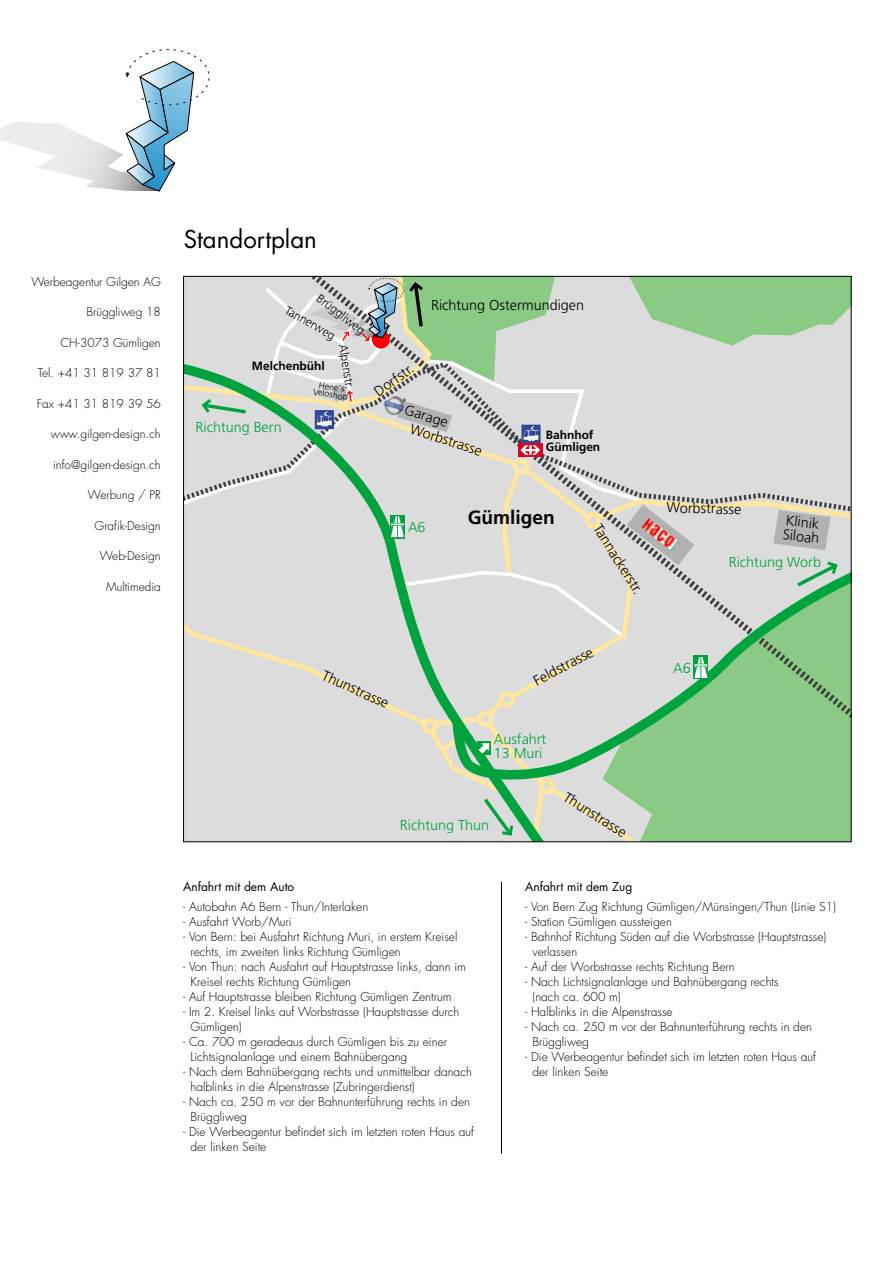
<style>
.page{position:relative;width:893px;height:1263px;background:#fff}
.page>*{position:absolute;margin:0;border:0;box-sizing:border-box;transform-origin:0 0}
.t1{font:24px "Futura";color:#000}
.t2{font:700 19.05px "Frutiger";color:#000}
.t3{font:300 14.4px/14.4px "Frutiger";color:#000}
.t4{font:300 14.4px/14.4px "Frutiger";color:#00a33d}
.t5{font:300 12px/15px "Futura";color:#000}
.t6{font:12px "Futura";color:#000}
.t7{font:300 12px "Frutiger";color:#000}
.t8{font:700 12px/12px "Frutiger";color:#000}
.t9{font:300 11.85px "Futura";color:#000}
.t10{font:300 9px/7.5px "Frutiger";color:#000;text-align:center}
</style>
<div class="page">
<svg style="left:185px;top:278px;width:664px;height:562px;background:#b5d3b0"></svg>
<div style="left:284px;top:278px;width:565px;height:267px;background:#dcdcdc"></div>
<svg style="left:561px;top:358px;width:288px;height:157px;background:#dad9d8"></svg>
<svg style="left:561px;top:545px;width:288px;height:245px;background:#accfac"></svg>
<div style="left:694px;top:656px;width:14px;height:23px;background:#00a33d"></div>
<svg style="left:694px;top:657px;width:14px;height:21px"></svg>
<svg style="left:185px;top:350px;width:376px;height:490px;background:#d2d9d2"></svg>
<svg style="left:390px;top:515px;width:15px;height:23px"></svg>
<svg style="left:390px;top:516px;width:15px;height:21px"></svg>
<svg style="left:477px;top:742px;width:14px;height:13px"></svg>
<svg style="left:479px;top:743px;width:10px;height:11px"></svg>
<svg style="left:773px;top:510px;width:57px;height:40px;background:#bcbbb8"></svg>
<svg style="left:627px;top:278px;width:222px;height:68px;background:#a1ce9c"></svg>
<svg style="left:0;top:49px;width:210px;height:143px"></svg>
<hr style="left:501px;top:882px;width:1px;height:271px;background:#000">
<svg style="left:627px;top:504px;width:67px;height:61px;background:#cbcac6"></svg>
<img style="left:641px;top:518px;width:38px;height:33px">
<svg style="left:309px;top:276px;width:246px;height:179px;background:#bdcab9"></svg>
<p class="t9" style="left:32px;top:274px;width:131px">Werbeagentur Gilgen AG</p>
<p class="t9" style="left:87px;top:304px;width:76px">Brüggliweg 18</p>
<p class="t9" style="left:60px;top:335px;width:102px">CH-3073 Gümligen</p>
<p class="t9" style="left:38px;top:365px;width:124px">Tel. +41 31 819 37 81</p>
<p class="t9" style="left:37px;top:396px;width:125px">Fax +41 31 819 39 56</p>
<p class="t9" style="left:51px;top:426px;width:112px">www.gilgen-design.ch</p>
<p class="t9" style="left:53px;top:457px;width:109px">info@gilgen-design.ch</p>
<p class="t9" style="left:88px;top:487px;width:74px">Werbung / PR</p>
<p class="t9" style="left:95px;top:518px;width:68px">Grafik-Design</p>
<p class="t9" style="left:100px;top:548px;width:62px">Web-Design</p>
<p class="t9" style="left:106px;top:579px;width:56px">Multimedia</p>
<h1 class="t1" style="left:184px;top:222px;width:135px">Standortplan</h1>
<p class="t7" style="left:322px;top:291px;width:59px;rotate:38deg">Brüggliweg</p>
<p class="t7" style="left:289px;top:303px;width:57px;rotate:29deg">Tannerweg</p>
<p class="t7" style="left:350px;top:343px;width:46px;rotate:81deg">Alpenstr.</p>
<p class="t8" style="left:252px;top:360px;width:75px">Melchenbühl</p>
<p class="t10" style="left:315px;top:380px;width:37px;rotate:9deg">Hene's<br>Veloshop</p>
<p class="t4" style="left:195px;top:420px;width:88px">Richtung Bern</p>
<p class="t3" style="left:431px;top:298px;width:154px">Richtung Ostermundigen</p>
<p class="t3" style="left:371px;top:387px;width:46px;rotate:-35deg">Dorfstr.</p>
<p class="t3" style="left:407px;top:403px;width:46px;rotate:16deg">Garage</p>
<p class="t3" style="left:413px;top:421px;width:76px;rotate:18deg">Worbstrasse</p>
<p class="t8" style="left:546px;top:429px;width:56px">Bahnhof<br>Gümligen</p>
<p class="t4" style="left:408px;top:520px;width:19px">A6</p>
<h2 class="t2" style="left:468px;top:506px;width:89px">Gümligen</h2>
<p class="t3" style="left:603px;top:522px;width:81px;rotate:58deg">Tannackerstr.</p>
<p class="t3" style="left:326px;top:668px;width:73px;rotate:24deg">Thunstrasse</p>
<p class="t3" style="left:531px;top:675px;width:67px;rotate:-28deg">Feldstrasse</p>
<p class="t4" style="left:494px;top:732px;width:54px">Ausfahrt<br>13 Muri</p>
<p class="t4" style="left:400px;top:817px;width:91px">Richtung Thun</p>
<p class="t3" style="left:568px;top:789px;width:73px;rotate:32deg">Thunstrasse</p>
<p class="t3" style="left:667px;top:500px;width:76px;rotate:1deg">Worbstrasse</p>
<p class="t3" style="left:785px;top:513px;width:38px;rotate:6deg">Klinik<br>Siloah</p>
<p class="t4" style="left:673px;top:661px;width:19px">A6</p>
<p class="t4" style="left:729px;top:555px;width:94px">Richtung Worb</p>
<p class="t6" style="left:183px;top:878px;width:113px">Anfahrt mit dem Auto</p>
<p class="t5" style="left:183px;top:899px;width:187px">- Autobahn A6 Bern - Thun/Interlaken</p>
<p class="t5" style="left:183px;top:914px;width:110px">- Ausfahrt Worb/Muri</p>
<p class="t5" style="left:190px;top:929px;width:268px;text-indent:-7px">- Von Bern: bei Ausfahrt Richtung Muri, in erstem Kreisel rechts, im zweiten links Richtung Gümligen</p>
<p class="t5" style="left:190px;top:959px;width:277px;text-indent:-7px">- Von Thun: nach Ausfahrt auf Hauptstrasse links, dann im<br>Kreisel rechts Richtung Gümligen</p>
<p class="t5" style="left:183px;top:989px;width:270px">- Auf Hauptstrasse bleiben Richtung Gümligen Zentrum</p>
<p class="t5" style="left:190px;top:1004px;width:270px;text-indent:-7px">- Im 2. Kreisel links auf Worbstrasse (Hauptstrasse durch<br>Gümligen)</p>
<p class="t5" style="left:190px;top:1034px;width:258px;text-indent:-7px">- Ca. 700 m geradeaus durch Gümligen bis zu einer<br>Lichtsignalanlage und einem Bahnübergang</p>
<p class="t5" style="left:190px;top:1064px;width:283px;text-indent:-7px">- Nach dem Bahnübergang rechts und unmittelbar danach halblinks in die Alpenstrasse (Zubringerdienst)</p>
<p class="t5" style="left:190px;top:1094px;width:281px;text-indent:-7px">- Nach ca. 250 m vor der Bahnunterführung rechts in den<br>Brüggliweg</p>
<p class="t5" style="left:190px;top:1124px;width:285px;text-indent:-7px">- Die Werbeagentur befindet sich im letzten roten Haus auf der linken Seite</p>
<p class="t6" style="left:525px;top:878px;width:109px">Anfahrt mit dem Zug</p>
<p class="t5" style="left:525px;top:899px;width:313px">- Von Bern Zug Richtung Gümligen/Münsingen/Thun (Linie S1)</p>
<p class="t5" style="left:525px;top:914px;width:148px">- Station Gümligen aussteigen</p>
<p class="t5" style="left:532px;top:929px;width:295px;text-indent:-7px">- Bahnhof Richtung Süden auf die Worbstrasse (Hauptstrasse) verlassen</p>
<p class="t5" style="left:525px;top:959px;width:211px">- Auf der Worbstrasse rechts Richtung Bern</p>
<p class="t5" style="left:532px;top:974px;width:248px;text-indent:-7px">- Nach Lichtsignalanlage und Bahnübergang rechts (nach ca. 600 m)</p>
<p class="t5" style="left:525px;top:1004px;width:149px">- Halblinks in die Alpenstrasse</p>
<p class="t5" style="left:532px;top:1019px;width:281px;text-indent:-7px">- Nach ca. 250 m vor der Bahnunterführung rechts in den<br>Brüggliweg</p>
<p class="t5" style="left:532px;top:1049px;width:285px;text-indent:-7px">- Die Werbeagentur befindet sich im letzten roten Haus auf der linken Seite</p>
</div>
